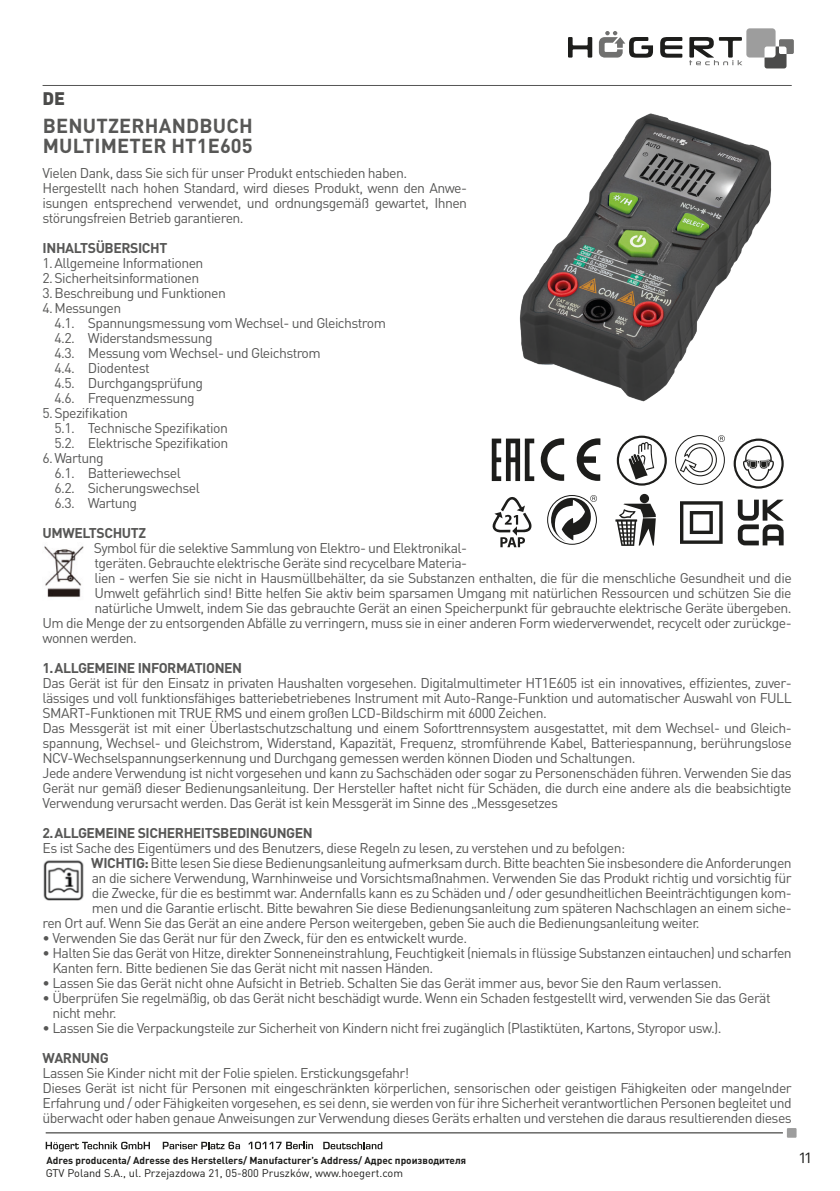
<style>
.page{position:relative;width:840px;height:1191px;background:#fff}
.page>*{position:absolute;margin:0;border:0;box-sizing:border-box;transform-origin:0 0}
.t1{font:700 20px/20px "DIN Pro";letter-spacing:.01em;color:#575756}
.t2{font:900 18px "DIN Pro";color:#4b4b4a}
.t3{font:16px "Merel";color:#1d1d1b}
.t4{font:14px/15px "DIN Pro";letter-spacing:-.04em;color:#575756}
.t5{font:700 14px "DIN Pro";letter-spacing:-.03em;color:#575756}
.t6{font:11px "DIN Pro";color:#1d1d1b}
.t7{font:700 10px "DIN Pro";color:#1d1d1b}
.s1{font-weight:700}
</style>
<div class="page">
<svg style="left:568px;top:37px;width:24px;height:21px"></svg>
<svg style="left:660px;top:37px;width:22px;height:21px"></svg>
<svg style="left:598px;top:31px;width:54px;height:27px"></svg>
<svg style="left:689px;top:28px;width:104px;height:40px"></svg>
<svg style="left:786px;top:1128px;width:10px;height:9px"></svg>
<svg style="left:46px;top:1141px;width:104px;height:10px"></svg>
<svg style="left:163px;top:1141px;width:77px;height:8px"></svg>
<svg style="left:248px;top:1141px;width:65px;height:8px"></svg>
<svg style="left:323px;top:1141px;width:59px;height:8px"></svg>
<hr style="left:46px;top:1132px;width:736px;height:1px;background:#1d1d1b">
<hr style="left:43px;top:85px;width:748px;height:1px;background:#575756">
<img style="left:44px;top:546px;width:40px;height:52px">
<img style="left:43px;top:860px;width:41px;height:40px">
<svg style="left:615px;top:494px;width:40px;height:52px"></svg>
<svg style="left:492px;top:497px;width:40px;height:50px"></svg>
<svg style="left:547px;top:495px;width:49px;height:50px"></svg>
<svg style="left:675px;top:435px;width:49px;height:50px"></svg>
<svg style="left:733px;top:438px;width:51px;height:51px"></svg>
<svg style="left:680px;top:501px;width:42px;height:43px"></svg>
<svg style="left:576px;top:438px;width:24px;height:43px"></svg>
<svg style="left:540px;top:438px;width:24px;height:43px"></svg>
<svg style="left:491px;top:438px;width:43px;height:43px"></svg>
<svg style="left:616px;top:435px;width:51px;height:51px"></svg>
<img style="left:519px;top:85px;width:273px;height:317px">
<svg style="left:737px;top:499px;width:46px;height:46px"></svg>
<p class="t2" style="left:43px;top:86px;width:24px">DE</p>
<h1 class="t1" style="left:43px;top:115px;width:211px">BENUTZERHANDBUCH<br>MULTIMETER HT1E605</h1>
<p class="t4" style="left:43px;top:165px;width:426px">Vielen Dank, dass Sie sich für unser Produkt entschieden haben.<br>Hergestellt nach hohen Standard, wird dieses Produkt, wenn den Anwe&shy;isungen entsprechend verwendet, und ordnungsgemäß gewartet, Ihnen störungsfreien Betrieb garantieren.</p>
<p class="t5" style="left:43px;top:238px;width:126px">INHALTSÜBERSICHT</p>
<p class="t4" style="left:43px;top:255px;width:185px">1.Allgemeine Informationen<br>2.Sicherheitsinformationen<br>3.Beschreibung und Funktionen<br>4.Messungen</p>
<p class="t4" style="left:55px;top:315px;width:333px">4.1. Spannungsmessung vom Wechsel- und Gleichstrom</p>
<p class="t4" style="left:55px;top:330px;width:160px">4.2. Widerstandsmessung</p>
<p class="t4" style="left:54px;top:345px;width:267px">4.3. Messung vom Wechsel- und Gleichstrom</p>
<p class="t4" style="left:54px;top:360px;width:97px">4.4. Diodentest</p>
<p class="t4" style="left:54px;top:375px;width:150px">4.5. Durchgangsprüfung</p>
<p class="t4" style="left:54px;top:389px;width:141px">4.6. Frequenzmessung</p>
<p class="t4" style="left:42px;top:404px;width:87px">5.Spezifikation</p>
<p class="t4" style="left:54px;top:419px;width:175px">5.1. Technische Spezifikation</p>
<p class="t4" style="left:54px;top:434px;width:175px">5.2. Elektrische Spezifikation</p>
<p class="t4" style="left:42px;top:449px;width:63px">6.Wartung</p>
<p class="t4" style="left:54px;top:464px;width:128px">6.1. Batteriewechsel</p>
<p class="t4" style="left:54px;top:479px;width:147px">6.2. Sicherungswechsel</p>
<p class="t4" style="left:54px;top:494px;width:84px">6.3. Wartung</p>
<p class="t5" style="left:42px;top:523px;width:105px">UMWELTSCHUTZ</p>
<p class="t4" style="left:94px;top:540px;width:374px">Symbol für die selektive Sammlung von Elektro- und Elektronikal-</p>
<p class="t4" style="left:94px;top:555px;width:374px">tgeräten. Gebrauchte elektrische Geräte sind recycelbare Materia-</p>
<p class="t4" style="left:94px;top:570px;width:698px">lien - werfen Sie sie nicht in Hausmüllbehälter, da sie Substanzen enthalten, die für die menschliche Gesundheit und die</p>
<p class="t4" style="left:94px;top:585px;width:698px">Umwelt gefährlich sind! Bitte helfen Sie aktiv beim sparsamen Umgang mit natürlichen Ressourcen und schützen Sie die</p>
<p class="t4" style="left:94px;top:600px;width:698px">natürliche Umwelt, indem Sie das gebrauchte Gerät an einen Speicherpunkt für gebrauchte elektrische Geräte übergeben.</p>
<p class="t4" style="left:43px;top:615px;width:750px">Um die Menge der zu entsorgenden Abfälle zu verringern, muss sie in einer anderen Form wiederverwendet, recycelt oder zurückge-</p>
<p class="t4" style="left:43px;top:630px;width:96px">wonnen werden.</p>
<p class="t5" style="left:43px;top:658px;width:201px">1.ALLGEMEINE INFORMATIONEN</p>
<p class="t4" style="left:43px;top:675px;width:750px">Das Gerät ist für den Einsatz in privaten Haushalten vorgesehen. Digitalmultimeter HT1E605 ist ein innovatives, effizientes, zuver&shy;lässiges und voll funktionsfähiges batteriebetriebenes Instrument mit Auto-Range-Funktion und automatischer Auswahl von FULL SMART-Funktionen mit TRUE RMS und einem großen LCD-Bildschirm mit 6000 Zeichen.<br>Das Messgerät ist mit einer Überlastschutzschaltung und einem Soforttrennsystem ausgestattet, mit dem Wechsel- und Gleich&shy;spannung, Wechsel- und Gleichstrom, Widerstand, Kapazität, Frequenz, stromführende Kabel, Batteriespannung, berührungslose NCV-Wechselspannungserkennung und Durchgang gemessen werden können Dioden und Schaltungen.<br>Jede andere Verwendung ist nicht vorgesehen und kann zu Sachschäden oder sogar zu Personenschäden führen. Verwenden Sie das Gerät nur gemäß dieser Bedienungsanleitung. Der Hersteller haftet nicht für Schäden, die durch eine andere als die beabsichtigte Verwendung verursacht werden. Das Gerät ist kein Messgerät im Sinne des „Messgesetzes</p>
<p class="t5" style="left:43px;top:823px;width:271px">2.ALLGEMEINE SICHERHEITSBEDINGUNGEN</p>
<p class="t4" style="left:43px;top:839px;width:583px">Es ist Sache des Eigentümers und des Benutzers, diese Regeln zu lesen, zu verstehen und zu befolgen:</p>
<p class="t4" style="left:91px;top:855px;width:701px"><span class="s1">WICHTIG:</span> Bitte lesen Sie diese Bedienungsanleitung aufmerksam durch. Bitte beachten Sie insbesondere die Anforderungen</p>
<p class="t4" style="left:92px;top:870px;width:701px">an die sichere Verwendung, Warnhinweise und Vorsichtsmaßnahmen. Verwenden Sie das Produkt richtig und vorsichtig für</p>
<p class="t4" style="left:92px;top:885px;width:701px">die Zwecke, für die es bestimmt war. Andernfalls kann es zu Schäden und / oder gesundheitlichen Beeinträchtigungen kom-</p>
<p class="t4" style="left:92px;top:900px;width:701px">men und die Garantie erlischt. Bitte bewahren Sie diese Bedienungsanleitung zum späteren Nachschlagen an einem siche-</p>
<p class="t4" style="left:43px;top:915px;width:658px">ren Ort auf. Wenn Sie das Gerät an eine andere Person weitergeben, geben Sie auch die Bedienungsanleitung weiter.</p>
<p class="t4" style="left:43px;top:930px;width:426px">• Verwenden Sie das Gerät nur für den Zweck, für den es entwickelt wurde.</p>
<p class="t4" style="left:52px;top:945px;width:740px;text-indent:-10px">• Halten Sie das Gerät von Hitze, direkter Sonneneinstrahlung, Feuchtigkeit (niemals in flüssige Substanzen eintauchen) und scharfen<br>Kanten fern. Bitte bedienen Sie das Gerät nicht mit nassen Händen.</p>
<p class="t4" style="left:43px;top:975px;width:680px">• Lassen Sie das Gerät nicht ohne Aufsicht in Betrieb. Schalten Sie das Gerät immer aus, bevor Sie den Raum verlassen.</p>
<p class="t4" style="left:52px;top:990px;width:719px;text-indent:-10px">• Überprüfen Sie regelmäßig, ob das Gerät nicht beschädigt wurde. Wenn ein Schaden festgestellt wird, verwenden Sie das Gerät nicht mehr.</p>
<p class="t4" style="left:43px;top:1020px;width:680px">• Lassen Sie die Verpackungsteile zur Sicherheit von Kindern nicht frei zugänglich (Plastiktüten, Kartons, Styropor usw.).</p>
<p class="t5" style="left:43px;top:1048px;width:67px">WARNUNG</p>
<p class="t4" style="left:43px;top:1065px;width:750px">Lassen Sie Kinder nicht mit der Folie spielen. Erstickungsgefahr!<br>Dieses Gerät ist nicht für Personen mit eingeschränkten körperlichen, sensorischen oder geistigen Fähigkeiten oder mangelnder Erfahrung und / oder Fähigkeiten vorgesehen, es sei denn, sie werden von für ihre Sicherheit verantwortlichen Personen begleitet und überwacht oder haben genaue Anweisungen zur Verwendung dieses Geräts erhalten und verstehen die daraus resultierenden dieses</p>
<p class="t7" style="left:46px;top:1153px;width:421px">Adres producenta/ Adresse des Herstellers/ Manufacturer’s Address/ Адрес производителя</p>
<p class="t3" style="left:798px;top:1145px;width:13px">11</p>
<p class="t6" style="left:46px;top:1165px;width:359px">GTV Poland S.A., ul. Przejazdowa 21, 05-800 Pruszków, www.hoegert.com</p>
</div>
